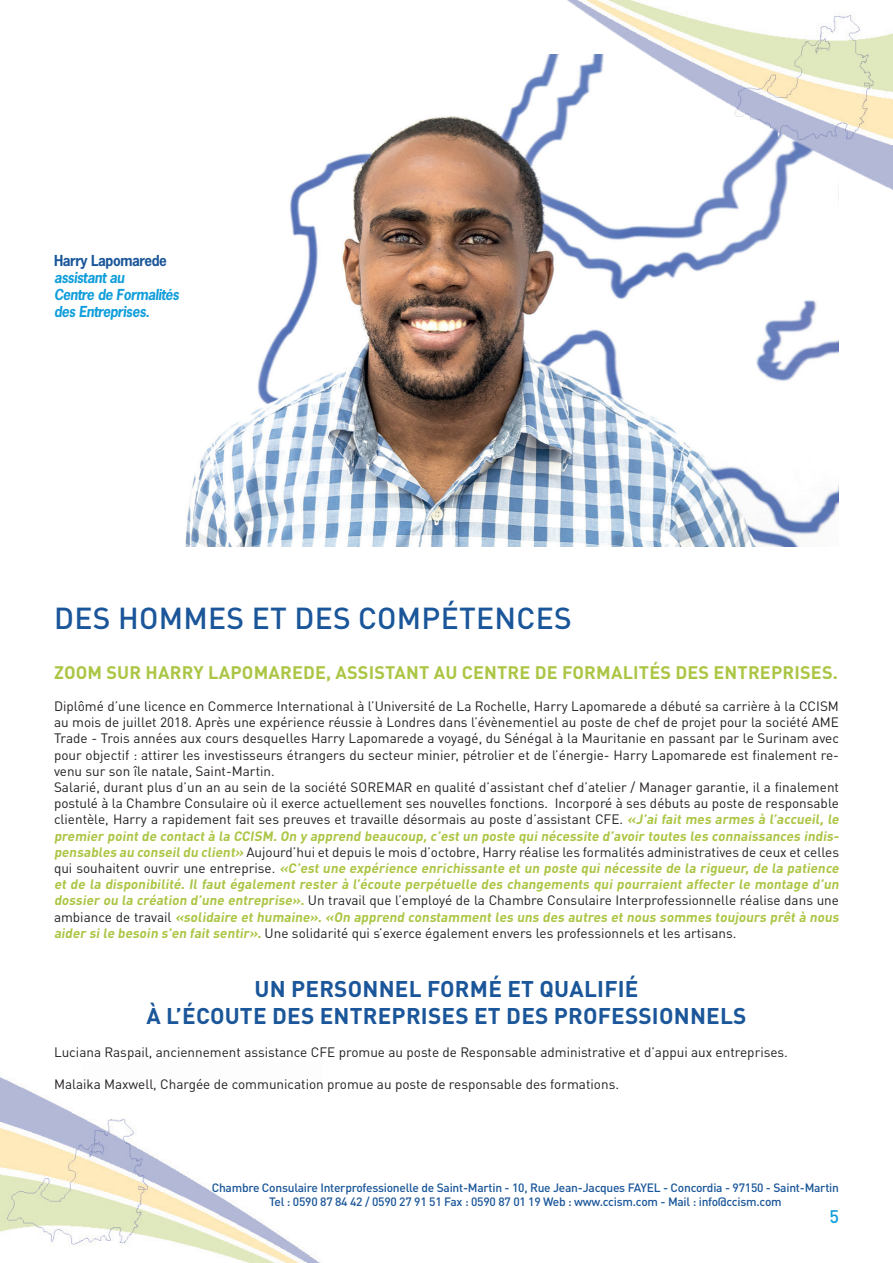
<style>
.page{position:relative;width:893px;height:1263px;background:#fff}
.page>*{position:absolute;margin:0;border:0;box-sizing:border-box;transform-origin:0 0}
.t1{font:500 30px "DINOT";letter-spacing:.01em;color:#1a5699}
.t2{font:700 22.5px/27px "DINOT";letter-spacing:.01em;color:#1a5699;text-align:center}
.t3{font:700 18px "DINOT";letter-spacing:.01em;color:#abc645}
.t4{font:500 18px "DINOT";color:#119eda}
.t5{font:italic 700 14.25px/17.1px "News Gothic Std";letter-spacing:-.03em;color:#119eda;scale:.95 1}
.t6{font:700 14.25px "News Gothic Std";letter-spacing:-.03em;color:#1a5699;scale:.95 1}
.t7{font:13.5px/16.2px "DINOT";color:#231f20}
.t8{font:500 12px/14.4px "DINOT";letter-spacing:-.02em;color:#1a5699;text-align:center}
.s1{font-weight:700;color:#abc645}
</style>
<div class="page">
<img style="left:185px;top:54px;width:654px;height:492px">
<img style="left:568px;top:0;width:325px;height:189px">
<img style="left:0;top:1077px;width:320px;height:186px">
<p class="t6" style="left:54px;top:251px;width:120px">Harry Lapomarede</p>
<p class="t5" style="left:54px;top:269px;width:133px">assistant au<br>Centre de Formalités des Entreprises.</p>
<h1 class="t1" style="left:54px;top:598px;width:519px">DES HOMMES ET DES COMPÉTENCES</h1>
<h3 class="t3" style="left:54px;top:660px;width:785px">ZOOM SUR HARRY LAPOMAREDE, ASSISTANT AU CENTRE DE FORMALITÉS DES ENTREPRISES.</h3>
<p class="t7" style="left:54px;top:698px;width:789px">Diplômé d’une licence en Commerce International à l’Université de La Rochelle, Harry Lapomarede a débuté sa carrière à la CCISM au mois de juillet 2018. Après une expérience réussie à Londres dans l’évènementiel au poste de chef de projet pour la société AME Trade - Trois années aux cours desquelles Harry Lapomarede a voyagé, du Sénégal à la Mauritanie en passant par le Surinam avec pour objectif : attirer les investisseurs étrangers du secteur minier, pétrolier et de l’énergie- Harry Lapomarede est finalement re&shy;venu sur son île natale, Saint-Martin.<br>Salarié, durant plus d’un an au sein de la société SOREMAR en qualité d’assistant chef d’atelier / Manager garantie, il a finalement postulé à la Chambre Consulaire où il exerce actuellement ses nouvelles fonctions. Incorporé à ses débuts au poste de responsable clientèle, Harry a rapidement fait ses preuves et travaille désormais au poste d’assistant CFE. <span class="s1">«J’ai fait mes armes à l’accueil, le premier point de contact à la CCISM. On y apprend beaucoup, c’est un poste qui nécessite d’avoir toutes les connaissances indis&shy;pensables au conseildu client»</span> Aujourd’hui et depuis le mois d’octobre, Harry réalise les formalités administratives de ceux et celles q u i s o u h a i t e n t o u v r i r u n e e n t re p r i s e . <span class="s1">«C’est une expérience enrichissante et un poste qui nécessite de la rigueur, de la patience et de la disponibilité. Il faut également rester à l’écoute perpétuelle des changements qui pourraient affecter le montage d’un dossier ou la création d’une entreprise».</span> Un travail que l’employé de la Chambre Consulaire Interprofessionnelle réalise dans une a m b i a n c e d e t ra va i l <span class="s1">«solidaire et humaine». «On apprend constamment les uns des autres et nous sommes toujours prêt à nous aider sile besoin s’en fait sentir».</span> Une solidarité qui s’exerce également envers les professionnels et les artisans.</p>
<h2 class="t2" style="left:146px;top:975px;width:602px">UN PERSONNEL FORMÉ ET QUALIFIÉ<br>À L’ÉCOUTE DES ENTREPRISES ET DES PROFESSIONNELS</h2>
<p class="t7" style="left:54px;top:1043px;width:735px">Luciana Raspail, anciennement assistance CFE promue au poste de Responsable administrative et d’appui aux entreprises.</p>
<p class="t7" style="left:54px;top:1076px;width:566px">Malaika Maxwell, Chargée de communication promue au poste de responsable des formations.</p>
<p class="t8" style="left:212px;top:1180px;width:629px">Chambre Consulaire Interprofessionelle de Saint-Martin - 10, Rue Jean-Jacques FAYEL - Concordia - 97150 - Saint-Martin<br>Tel : 0590 87 84 42 / 0590 27 91 51 Fax : 0590 87 01 19 Web : www.ccism.com - Mail : info@ccism.com</p>
<h3 class="t4" style="left:829px;top:1205px;width:11px">5</h3>
</div>
